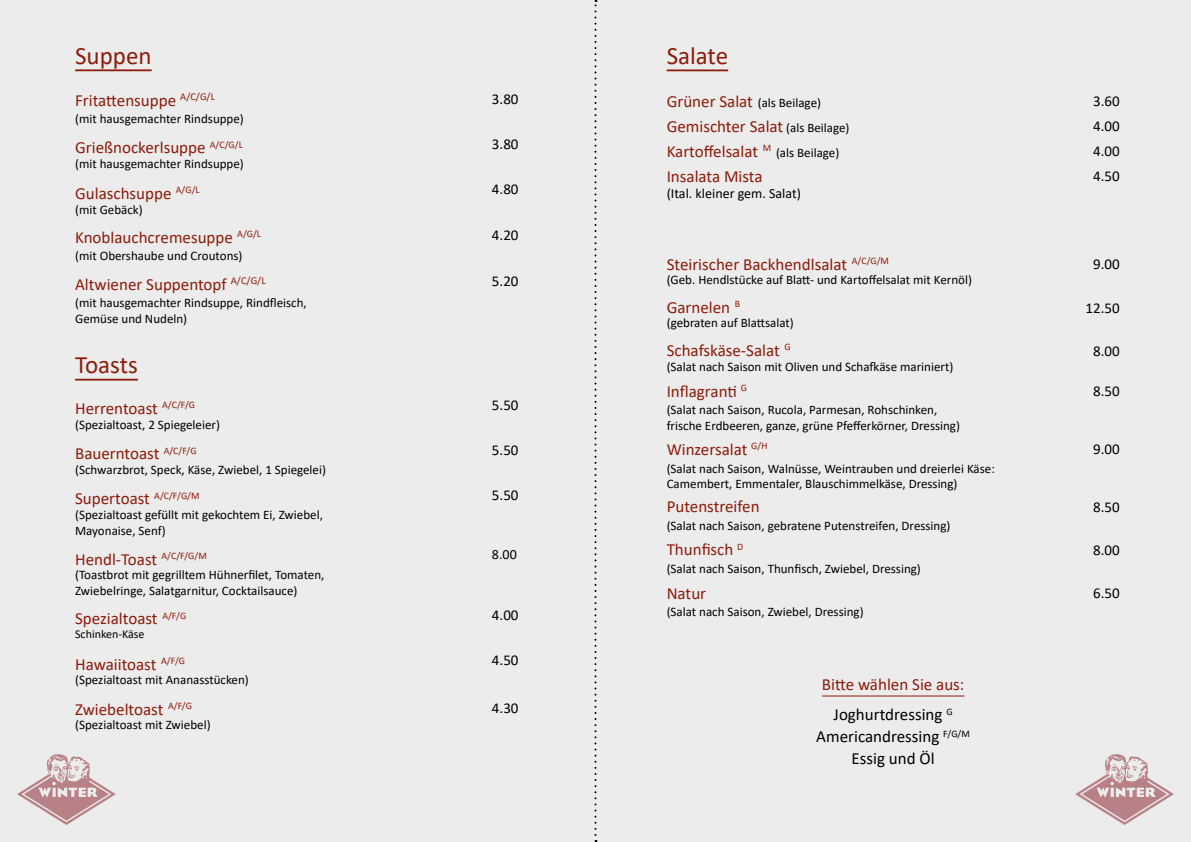
<style>
.page{position:relative;width:1191px;height:842px;background:#ececec}
.page>*{position:absolute;margin:0;border:0;box-sizing:border-box;transform-origin:0 0}
.t1{font:25px "Calibri";color:#8d1b0b}
.t2{font:17px/25px "Calibri";color:#8d1b0b}
.t3{font:17px/22px "Calibri";color:#000;text-align:center}
.t4{font:15px/25px "Calibri";color:#000;text-align:justify}
.t5{font:14px "Calibri";color:#000}
.t6{font:13px/15.6px "Calibri";color:#000}
.t7{font:12px "Calibri";color:#000}
.s1{font-size:17px;color:#8d1b0b}
.s2{font-size:13px;color:#000}
</style>
<div class="page">
<svg style="left:17px;top:754px;width:99px;height:71px"></svg>
<svg style="left:1075px;top:754px;width:99px;height:71px"></svg>
<svg style="left:594px;top:0;width:2px;height:842px"></svg>
<hr style="left:75px;top:379px;width:63px;height:2px;background:#8d1b0b">
<hr style="left:75px;top:69px;width:77px;height:2px;background:#8d1b0b">
<hr style="left:666px;top:69px;width:62px;height:2px;background:#8d1b0b">
<hr style="left:822px;top:695px;width:142px;height:1px;background:#8d1b0b">
<h1 class="t1" style="left:75px;top:38px;width:78px">Suppen</h1>
<h2 class="t2" style="left:75px;top:87px;width:141px">Fritattensuppe <sup>A/C/G/L</sup></h2>
<p class="t6" style="left:75px;top:110px;width:170px">(mit hausgemachter Rindsuppe)</p>
<h2 class="t2" style="left:75px;top:135px;width:169px">Grießnockerlsuppe <sup>A/C/G/L</sup></h2>
<p class="t6" style="left:75px;top:155px;width:170px">(mit hausgemachter Rindsuppe)</p>
<h2 class="t2" style="left:75px;top:180px;width:126px">Gulaschsuppe <sup>A/G/L</sup></h2>
<h2 class="t2" style="left:75px;top:224px;width:187px">Knoblauchcremesuppe <sup>A/G/L</sup></h2>
<h2 class="t2" style="left:75px;top:271px;width:192px">Altwiener Suppentopf <sup>A/C/G/L</sup></h2>
<p class="t6" style="left:75px;top:201px;width:69px">(mit Gebäck)</p>
<p class="t6" style="left:75px;top:247px;width:169px">(mit Obershaube und Croutons)</p>
<p class="t6" style="left:75px;top:294px;width:233px">(mit hausgemachter Rindsuppe, Rindfleisch,<br>Gemüse und Nudeln)</p>
<h1 class="t1" style="left:75px;top:347px;width:64px">Toasts</h1>
<h2 class="t2" style="left:75px;top:395px;width:121px">Herrentoast <sup>A/C/F/G</sup></h2>
<p class="t6" style="left:75px;top:416px;width:146px">(Spezialtoast, 2 Spiegeleier)</p>
<h2 class="t2" style="left:75px;top:441px;width:123px">Bauerntoast <sup>A/C/F/G</sup></h2>
<p class="t6" style="left:75px;top:461px;width:252px">(Schwarzbrot, Speck, Käse, Zwiebel, 1 Spiegelei)</p>
<h2 class="t2" style="left:75px;top:486px;width:126px">Supertoast <sup>A/C/F/G/M</sup></h2>
<p class="t6" style="left:75px;top:506px;width:249px">(Spezialtoast gefüllt mit gekochtem Ei, Zwiebel,<br>Mayonaise, Senf)</p>
<p class="t6" style="left:75px;top:567px;width:251px">(Toastbrot mit gegrilltem Hühnerfilet, Tomaten,<br>Zwiebelringe, Salatgarnitur, Cocktailsauce)</p>
<h2 class="t2" style="left:75px;top:546px;width:133px">Hendl-Toast <sup>A/C/F/G/M</sup></h2>
<h2 class="t2" style="left:75px;top:606px;width:113px">Spezialtoast <sup>A/F/G</sup></h2>
<p class="t7" style="left:75px;top:626px;width:71px">Schinken-Käse</p>
<p class="t6" style="left:75px;top:671px;width:175px">(Spezialtoast mit Ananasstücken)</p>
<h2 class="t2" style="left:75px;top:651px;width:111px">Hawaiitoast <sup>A/F/G</sup></h2>
<h2 class="t2" style="left:75px;top:696px;width:118px">Zwiebeltoast <sup>A/F/G</sup></h2>
<p class="t6" style="left:75px;top:717px;width:137px">(Spezialtoast mit Zwiebel)</p>
<p class="t4" style="left:492px;top:86px;width:28px">3.80</p>
<p class="t4" style="left:492px;top:131px;width:28px">3.80</p>
<p class="t4" style="left:492px;top:176px;width:28px">4.80</p>
<p class="t4" style="left:492px;top:222px;width:28px">4.20</p>
<p class="t4" style="left:492px;top:268px;width:28px">5.20</p>
<p class="t4" style="left:492px;top:392px;width:28px">5.50</p>
<p class="t4" style="left:492px;top:437px;width:28px">5.50</p>
<p class="t4" style="left:492px;top:482px;width:28px">5.50</p>
<p class="t5" style="left:492px;top:545px;width:26px">8.00</p>
<p class="t4" style="left:492px;top:602px;width:28px">4.00</p>
<p class="t4" style="left:492px;top:647px;width:28px">4.50</p>
<p class="t4" style="left:492px;top:695px;width:28px">4.30</p>
<h1 class="t1" style="left:666px;top:38px;width:63px">Salate</h1>
<p class="t6" style="left:666px;top:94px;width:156px"><span class="s1">Grüner Salat</span> (als Beilage)</p>
<h2 class="t2" style="left:666px;top:113px;width:184px">Gemischter Salat <span class="s2">(als Beilage)<br></span>Kartoffelsalat <sup>M</sup> <span class="s2">(als Beilage)<br></span>Insalata Mista</h2>
<p class="t5" style="left:666px;top:183px;width:136px">(Ital. kleiner gem. Salat)</p>
<h2 class="t2" style="left:666px;top:251px;width:224px">Steirischer Backhendlsalat <sup>A/C/G/M</sup></h2>
<p class="t6" style="left:666px;top:272px;width:307px">(Geb. Hendlstücke auf Blatt- und Kartoffelsalat mit Kernöl)</p>
<h2 class="t2" style="left:666px;top:294px;width:75px">Garnelen <sup>B</sup></h2>
<p class="t6" style="left:666px;top:315px;width:129px">(gebraten auf Blattsalat)</p>
<h2 class="t2" style="left:666px;top:337px;width:126px">Schafskäse-Salat <sup>G</sup></h2>
<p class="t4" style="left:1093px;top:88px;width:28px">3.60<br>4.00<br>4.00<br>4.50</p>
<p class="t4" style="left:1093px;top:251px;width:28px">9.00</p>
<p class="t4" style="left:1085px;top:295px;width:36px">12.50</p>
<p class="t4" style="left:1093px;top:338px;width:28px">8.00</p>
<p class="t6" style="left:666px;top:358px;width:288px">(Salat nach Saison mit Oliven und Schafkäse mariniert)</p>
<p class="t6" style="left:666px;top:401px;width:295px">(Salat nach Saison, Rucola, Parmesan, Rohschinken, frische Erdbeeren, ganze, grüne Pfefferkörner, Dressing)</p>
<p class="t6" style="left:666px;top:460px;width:330px">(Salat nach Saison, Walnüsse, Weintrauben und dreierlei Käse:<br>Camembert, Emmentaler, Blauschimmelkäse, Dressing)</p>
<h2 class="t2" style="left:666px;top:378px;width:82px">Inflagranti <sup>G</sup></h2>
<p class="t4" style="left:1093px;top:379px;width:28px">8.50</p>
<h2 class="t2" style="left:666px;top:436px;width:102px">Winzersalat <sup>G/H</sup></h2>
<p class="t4" style="left:1093px;top:436px;width:28px">9.00</p>
<h2 class="t2" style="left:666px;top:494px;width:94px">Putenstreifen</h2>
<p class="t6" style="left:666px;top:517px;width:285px">(Salat nach Saison, gebratene Putenstreifen, Dressing)</p>
<h2 class="t2" style="left:666px;top:537px;width:78px">Thunfisch <sup>D</sup></h2>
<h2 class="t2" style="left:666px;top:580px;width:41px">Natur</h2>
<p class="t6" style="left:666px;top:560px;width:256px">(Salat nach Saison, Thunfisch, Zwiebel, Dressing)</p>
<p class="t6" style="left:666px;top:604px;width:198px">(Salat nach Saison, Zwiebel, Dressing)</p>
<h2 class="t2" style="left:822px;top:671px;width:144px">Bitte wählen Sie aus:</h2>
<h2 class="t3" style="left:816px;top:703px;width:155px">Joghurtdressing <sup>G<br></sup>Americandressing <sup>F/G/M<br></sup>Essig und Öl</h2>
<p class="t4" style="left:1093px;top:494px;width:28px">8.50</p>
<p class="t4" style="left:1093px;top:537px;width:28px">8.00</p>
<p class="t4" style="left:1093px;top:581px;width:28px">6.50</p>
</div>
